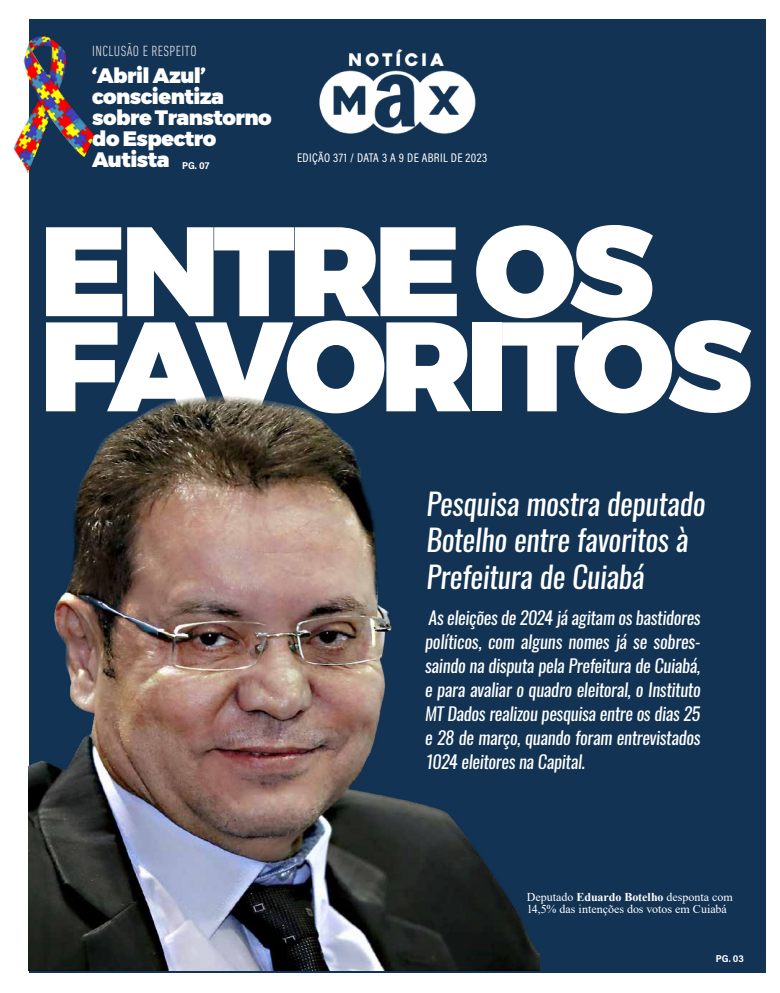
<style>
.page{position:relative;width:780px;height:993px;background:#fff}
.page>*{position:absolute;margin:0;border:0;box-sizing:border-box;transform-origin:0 0}
.t1{font:900 126.7px/95.1px "Montserrat";letter-spacing:-.05em;color:#fff}
.t2{font:italic 30px/36px "Oswald";letter-spacing:-.01em;color:#fff}
.t3{font:900 20.8px/20.8px "Montserrat";letter-spacing:-.025em;color:#fff}
.t4{font:italic 18px/24px "Oswald";letter-spacing:-.015em;color:#fff;text-align:justify}
.t5{font:300 condensed 15px "DIN Next LT Pro";letter-spacing:.025em;color:#e3e3e3}
.t6{font:12.6px "Acumin Variable Concept";letter-spacing:-.15em;color:#fff}
.t7{font:12px/12px "Times New Roman";color:#fff}
.t8{font:10px "Acumin Variable Concept";color:#fff}
.s1{font-weight:700}
</style>
<div class="page">
<div style="left:29px;top:20px;width:736px;height:952px;background:#123353"></div>
<img style="left:296px;top:19px;width:202px;height:115px">
<img style="left:28px;top:396px;width:511px;height:573px">
<img style="left:13px;top:35px;width:82px;height:138px">
<p class="t5" style="left:92px;top:43px;width:106px">INCLUSÃO E RESPEITO</p>
<p class="t3" style="left:92px;top:66px;width:181px">‘Abril Azul’ conscientiza sobre Transtorno do Espectro<br>Autista</p>
<p class="t8" style="left:182px;top:159px;width:29px">PG. 07</p>
<p class="t6" style="left:297px;top:149px;width:193px">EDIÇÃO 371 / DATA 3 A 9 DE ABRIL DE 2023</p>
<h1 class="t1" style="left:40px;top:225px;width:713px">ENTRE OS<br>FAVORITOS</h1>
<h2 class="t2" style="left:426px;top:486px;width:280px">Pesquisa mostra deputado<br>Botelho entre favoritos à<br>Prefeitura de Cuiabá</h2>
<p class="t4" style="left:425px;top:605px;width:277px">As eleições de 2024 já agitam os bastidores políticos, com alguns nomes já se sobres&shy;saindo na disputa pela Prefeitura de Cuiabá, e para avaliar o quadro eleitoral, o Instituto MT Dados realizou pesquisa entre os dias 25 e 28 de março, quando foram entrevistados 1024 eleitores na Capital.</p>
<p class="t7" style="left:526px;top:890px;width:207px">Deputado <span class="s1">Eduardo Botelho</span> desponta com<br>14,5% das intenções dos votos em Cuiabá</p>
<p class="t8" style="left:716px;top:951px;width:30px">PG. 03</p>
</div>
